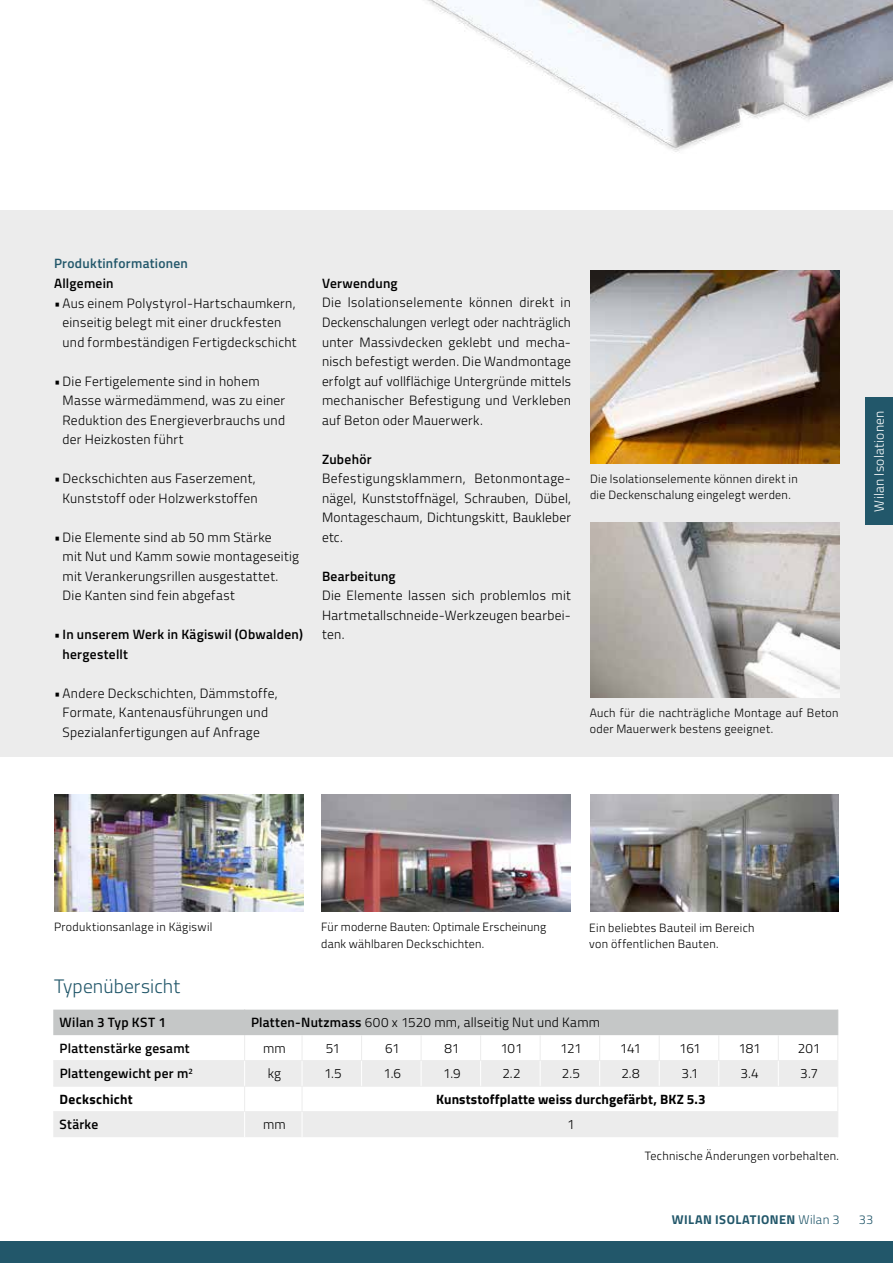
<style>
.page{position:relative;width:893px;height:1263px;background:#fff}
.page>*{position:absolute;margin:0;border:0;box-sizing:border-box;transform-origin:0 0}
.t1{font:300 19.5px "Titillium Web";letter-spacing:.005em;color:#22576a}
.t2{font:300 13.5px/19.5px "Titillium Web";letter-spacing:.02em;color:#000}
.t3{font:600 13.5px/19.5px "Titillium Web";letter-spacing:.02em;color:#000}
.t4{font:700 13.5px "Titillium Web";letter-spacing:.01em;color:#000}
.t5{font:600 13.5px "Titillium Web";letter-spacing:.02em;color:#22576a}
.t6{font:300 13.5px "Titillium Web";letter-spacing:.02em;color:#fff}
.t7{font:700 12.75px "Titillium Web";letter-spacing:.03em;color:#22576a}
.t8{font:300 12.75px "Titillium Web";color:#22576a}
.t9{font:300 12px/16.5px "Titillium Web";letter-spacing:.025em;color:#000}
.s1{font-weight:600}
.s2{font-weight:300}
</style>
<div class="page">
<div style="left:0;top:210px;width:893px;height:546px;background:#ececec"></div>
<div style="left:0;top:1242px;width:893px;height:21px;background:#22576a"></div>
<svg style="left:53px;top:1010px;width:785px;height:127px"></svg>
<img style="left:427px;top:0;width:466px;height:152px">
<img style="left:590px;top:795px;width:249px;height:117px">
<img style="left:590px;top:270px;width:250px;height:194px">
<img style="left:321px;top:795px;width:250px;height:117px">
<img style="left:590px;top:522px;width:250px;height:176px">
<img style="left:54px;top:795px;width:250px;height:117px">
<div style="left:866px;top:397px;width:27px;height:128px;background:#22576a"></div>
<p class="t5" style="left:54px;top:254px;width:135px">Produktinformationen</p>
<p class="t3" style="left:54px;top:273px;width:61px">Allgemein</p>
<p class="t2" style="left:63px;top:292px;width:236px;text-indent:-9px">• Aus einem Polystyrol-Hartschaumkern, einseitig belegt mit einer druckfesten und formbeständigen Fertigdeckschicht</p>
<p class="t2" style="left:63px;top:370px;width:224px;text-indent:-9px">•Die Fertigelemente sind in hohem<br>Masse wärmedämmend, was zu einer<br>Reduktion des Energieverbrauchs und der Heizkosten führt</p>
<p class="t2" style="left:54px;top:468px;width:205px;text-align:right">•Deckschichten aus Faserzement,<br>Kunststoff oder Holzwerkstoffen</p>
<p class="t2" style="left:63px;top:526px;width:238px;text-indent:-9px">•Die Elemente sind ab 50 mm Stärke<br>mit Nut und Kamm sowie montageseitig mit Verankerungsrillen ausgestattet.<br>Die Kanten sind fein abgefast</p>
<p class="t3" style="left:63px;top:624px;width:242px;text-indent:-9px">• In unserem Werk in Kägiswil (Obwalden) hergestellt</p>
<p class="t2" style="left:63px;top:682px;width:217px;text-indent:-9px">• Andere Deckschichten, Dämmstoffe,<br>Formate, Kantenausführungen und<br>Spezialanfertigungen auf Anfrage</p>
<p class="t3" style="left:322px;top:273px;width:77px">Verwendung</p>
<p class="t2" style="left:322px;top:292px;width:250px;text-align:justify">Die lsolationselemente können direkt in Deckenschalungen verlegt oder nachträglich unter Massivdecken geklebt und mecha&shy;nisch befestigt werden. Die Wandmontage erfolgt auf vollflächige Untergründe mittels mechanischer Befestigung und Verkleben auf Beton oder Mauerwerk.</p>
<p class="t3" style="left:322px;top:448px;width:51px">Zubehör</p>
<p class="t2" style="left:322px;top:468px;width:250px;text-align:justify">Befestigungsklammern, Betonmontage&shy;nägel, Kunststoffnägel, Schrauben, Dübel, Montageschaum, Dichtungskitt, Baukleber etc.</p>
<p class="t3" style="left:322px;top:565px;width:75px">Bearbeitung</p>
<p class="t2" style="left:322px;top:585px;width:250px;text-align:justify">Die Elemente lassen sich problemlos mit Hartmetallschneide-Werkzeugen bearbei&shy;ten.</p>
<p class="t9" style="left:590px;top:470px;width:209px">Die lsolationselemente können direkt in die Deckenschalung eingelegt werden.</p>
<p class="t9" style="left:590px;top:703px;width:250px">Auch für die nachträgliche Montage auf Beton oder Mauerwerk bestens geeignet.</p>
<p class="t6" style="left:869px;top:512px;width:102px;rotate:-90deg">Wilan Isolationen</p>
<p class="t9" style="left:54px;top:918px;width:160px">Produktionsanlage in Kägiswil</p>
<p class="t9" style="left:321px;top:918px;width:226px">Für moderne Bauten: Optimale Erscheinung dank wählbaren Deckschichten.</p>
<h1 class="t1" style="left:54px;top:972px;width:128px">Typenübersicht</h1>
<p class="t9" style="left:589px;top:918px;width:167px">Ein beliebtes Bauteil im Bereich von öffentlichen Bauten.</p>
<p class="t3" style="left:60px;top:1012px;width:108px">Wilan 3 Typ KST 1</p>
<p class="t2" style="left:251px;top:1012px;width:351px"><span class="s1">Platten-Nutzmass</span> 600 x 1520 mm, allseitig Nut und Kamm</p>
<p class="t3" style="left:60px;top:1037px;width:132px">Plattenstärke gesamt</p>
<p class="t2" style="left:263px;top:1037px;width:24px">mm</p>
<p class="t2" style="left:326px;top:1037px;width:16px">51</p>
<p class="t2" style="left:385px;top:1037px;width:16px">61</p>
<p class="t2" style="left:444px;top:1037px;width:17px">81</p>
<p class="t2" style="left:500px;top:1037px;width:24px">101</p>
<p class="t2" style="left:560px;top:1037px;width:23px">121</p>
<p class="t2" style="left:620px;top:1037px;width:23px">141</p>
<p class="t2" style="left:679px;top:1037px;width:23px">161</p>
<p class="t2" style="left:738px;top:1037px;width:24px">181</p>
<p class="t2" style="left:798px;top:1037px;width:24px">201</p>
<p class="t3" style="left:60px;top:1063px;width:135px">Plattengewicht per m<sup>2</sup></p>
<p class="t2" style="left:268px;top:1063px;width:15px">kg</p>
<p class="t2" style="left:324px;top:1063px;width:19px">1.5</p>
<p class="t2" style="left:384px;top:1063px;width:19px">1.6</p>
<p class="t2" style="left:443px;top:1063px;width:19px">1.9</p>
<p class="t2" style="left:502px;top:1063px;width:20px">2.2</p>
<p class="t2" style="left:562px;top:1063px;width:20px">2.5</p>
<p class="t2" style="left:621px;top:1063px;width:20px">2.8</p>
<p class="t2" style="left:682px;top:1063px;width:18px">3.1</p>
<p class="t2" style="left:740px;top:1063px;width:20px">3.4</p>
<p class="t2" style="left:800px;top:1063px;width:19px">3.7</p>
<p class="t4" style="left:60px;top:1088px;width:75px">Deckschicht</p>
<p class="t4" style="left:436px;top:1088px;width:271px">Kunststoffplatte weiss durchgefärbt, BKZ 5.3</p>
<p class="t3" style="left:60px;top:1114px;width:40px">Stärke</p>
<p class="t2" style="left:263px;top:1114px;width:24px">mm</p>
<p class="t2" style="left:567px;top:1114px;width:9px">1</p>
<p class="t9" style="left:645px;top:1147px;width:196px">Technische Änderungen vorbehalten.</p>
<p class="t7" style="left:672px;top:1210px;width:169px">WILAN ISOLATIONEN <span class="s2">Wilan 3</span></p>
<p class="t8" style="left:859px;top:1210px;width:16px">33</p>
</div>
